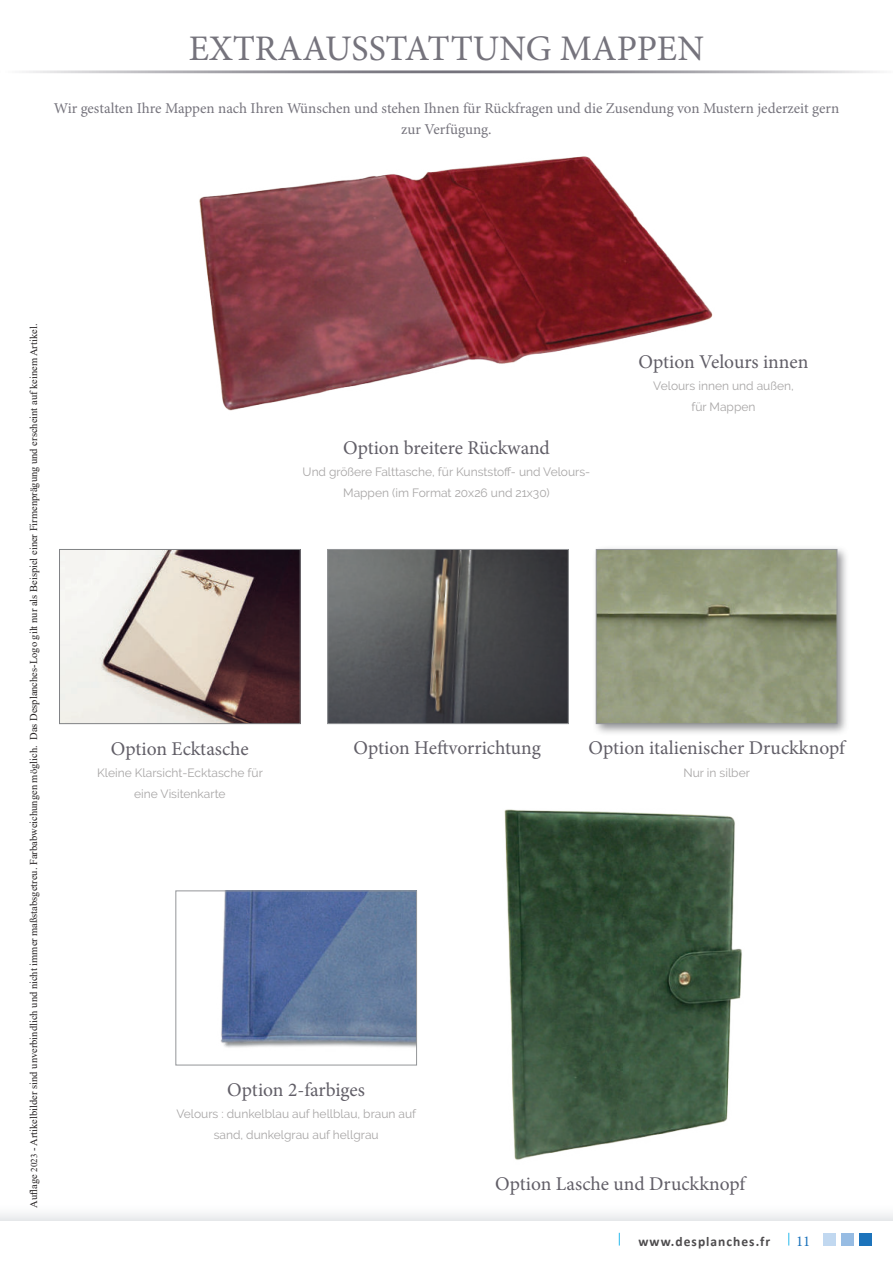
<style>
.page{position:relative;width:893px;height:1263px;background:#fff}
.page>*{position:absolute;margin:0;border:0;box-sizing:border-box;transform-origin:0 0}
.t1{font:36px "Minion Pro";color:#75737c}
.t2{font:19.5px "Minion Pro";letter-spacing:-.005em;color:#615e67}
.t3{font:15px/21px "Minion Pro";color:#75737c;text-align:center}
.t4{font:15px "Minion Pro";color:#1c73bb}
.t5{font:700 13.5px "Calibri";letter-spacing:.075em;color:#4d4b4d}
.t6{font:12px/21px "Raleway";color:#a8a6a6;text-align:center}
.t7{font:10.5px "Times New Roman";color:#231f20}
.s1{font-size:9px}
</style>
<div class="page">
<svg style="left:22px;top:70px;width:858px;height:3px;background:#b3b2b7"></svg>
<svg style="left:619px;top:1233px;width:1px;height:12px"></svg>
<svg style="left:788px;top:1233px;width:1px;height:12px"></svg>
<div style="left:0;top:1203px;width:893px;height:17px;background:linear-gradient(to right,#f7f7f8,#f7f7f8)"></div>
<div style="left:823px;top:1233px;width:13px;height:12px;background:#c1d8f0"></div>
<div style="left:841px;top:1233px;width:13px;height:12px;background:#97bce3"></div>
<div style="left:859px;top:1233px;width:13px;height:12px;background:#1c73bb"></div>
<img style="left:329px;top:551px;width:238px;height:171px">
<div style="left:327px;top:549px;width:242px;height:175px;border:1px solid #939598"></div>
<div style="left:592px;top:545px;width:258px;height:191px;background:#6d6e71;opacity:.75"></div>
<img style="left:598px;top:551px;width:237px;height:171px">
<div style="left:596px;top:549px;width:241px;height:175px;border:1px solid #939598"></div>
<img style="left:220px;top:893px;width:195px;height:155px">
<div style="left:176px;top:891px;width:241px;height:174px;border:1px solid #939598"></div>
<img style="left:504px;top:809px;width:238px;height:351px">
<img style="left:199px;top:156px;width:514px;height:255px">
<img style="left:61px;top:551px;width:237px;height:171px">
<div style="left:59px;top:549px;width:241px;height:175px;border:1px solid #808285"></div>
<div style="left:635px;top:373px;width:177px;height:43px;background:#fff"></div>
<h1 class="t1" style="left:189px;top:31px;width:517px">EXTRAAUSSTATTUNG MAPPEN</h1>
<p class="t3" style="left:54px;top:98px;width:787px">Wir gestalten Ihre Mappen nach Ihren Wünschen und stehen Ihnen für Rückfragen und die Zusendung von Mustern jederzeit gern zur Verfügung.</p>
<p class="t7" style="left:30px;top:740px;width:418px;rotate:-90deg">Das Desplanches-Logo gilt nur als Beispiel einer Firmenprägung und erscheint auf keinem Artikel.</p>
<p class="t7" style="left:26px;top:1208px;width:464px;rotate:-90deg">Auflage <span class="s1">2023</span> - Artikelbilder sind unverbindlich und nicht immer maßstabsgetreu. Farbabweichungen möglich.</p>
<h2 class="t2" style="left:343px;top:438px;width:208px">Option breitere Rückwand</h2>
<p class="t6" style="left:303px;top:461px;width:289px">Und größere Falttasche, für Kunststoff- und Velours-<br>Mappen (im Format 20x26 und 21x30)</p>
<h2 class="t2" style="left:639px;top:352px;width:171px">Option Velours innen</h2>
<p class="t6" style="left:653px;top:376px;width:142px">Velours innen und außen, für Mappen</p>
<h2 class="t2" style="left:111px;top:739px;width:140px">Option Ecktasche</h2>
<p class="t6" style="left:97px;top:763px;width:167px">Kleine Klarsicht-Ecktasche für eine Visitenkarte</p>
<h2 class="t2" style="left:354px;top:738px;width:189px">Option Heftvorrichtung</h2>
<h2 class="t2" style="left:588px;top:738px;width:258px">Option italienischer Druckknopf</h2>
<p class="t6" style="left:683px;top:763px;width:68px">Nur in silber</p>
<h2 class="t2" style="left:227px;top:1081px;width:139px">Option 2-farbiges</h2>
<p class="t6" style="left:176px;top:1104px;width:241px">Velours : dunkelblau auf hellblau, braun auf sand, dunkelgrau auf hellgrau</p>
<h2 class="t2" style="left:495px;top:1174px;width:252px">Option Lasche und Druckknopf</h2>
<p class="t5" style="left:638px;top:1236px;width:133px">www.desplanches.fr</p>
<p class="t4" style="left:796px;top:1233px;width:16px">11</p>
</div>
